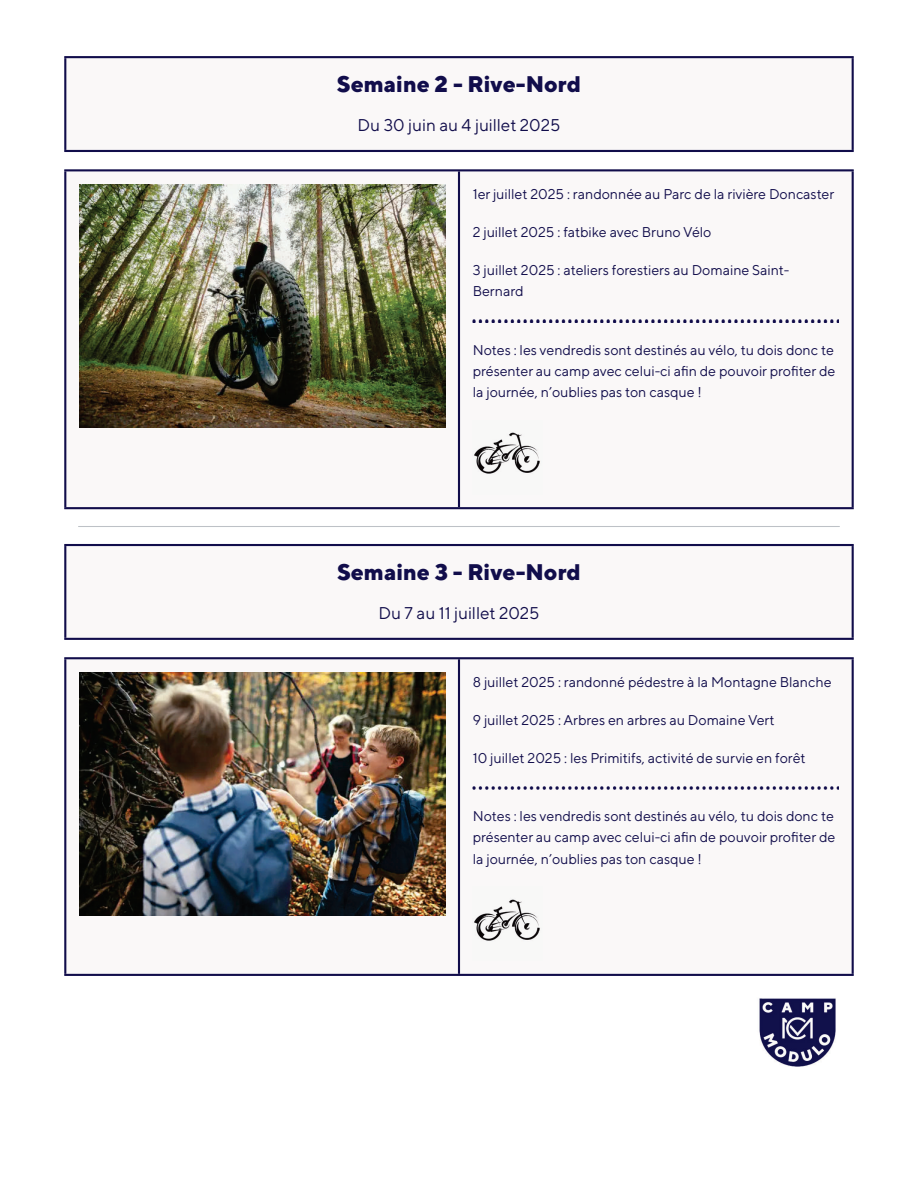
<style>
.page{position:relative;width:918px;height:1188px;background:#fff}
.page>*{position:absolute;margin:0;border:0;box-sizing:border-box;transform-origin:0 0}
.t1{font:800 22.5px "TT Norms";color:#110d4b}
.t2{font:16.95px "TT Norms Pro";color:#110d4b}
.t3{font:14.1px/21.1px "TT Norms Pro";color:#110d4b;text-align:justify}
</style>
<div class="page">
<div style="left:65px;top:57px;width:788px;height:94px;background:#faf8f8"></div>
<hr style="left:64px;top:58px;width:2px;height:92px;background:#110d4b">
<hr style="left:852px;top:58px;width:2px;height:92px;background:#110d4b">
<hr style="left:64px;top:56px;width:790px;height:2px;background:#110d4b">
<hr style="left:64px;top:150px;width:790px;height:2px;background:#110d4b">
<svg style="left:66px;top:171px;width:786px;height:336px"></svg>
<img style="left:79px;top:184px;width:366px;height:244px">
<img style="left:473px;top:320px;width:366px;height:3px">
<img style="left:473px;top:420px;width:70px;height:74px">
<hr style="left:64px;top:171px;width:2px;height:336px;background:#110d4b">
<hr style="left:458px;top:171px;width:2px;height:336px;background:#110d4b">
<hr style="left:852px;top:171px;width:2px;height:336px;background:#110d4b">
<hr style="left:64px;top:169px;width:790px;height:2px;background:#110d4b">
<hr style="left:64px;top:507px;width:790px;height:2px;background:#110d4b">
<hr style="left:79px;top:526px;width:760px;height:1px;background:#bdc1c6">
<div style="left:65px;top:545px;width:788px;height:94px;background:#faf8f8"></div>
<hr style="left:64px;top:546px;width:2px;height:92px;background:#110d4b">
<hr style="left:852px;top:546px;width:2px;height:92px;background:#110d4b">
<hr style="left:64px;top:544px;width:790px;height:2px;background:#110d4b">
<hr style="left:64px;top:638px;width:790px;height:2px;background:#110d4b">
<svg style="left:66px;top:659px;width:786px;height:315px"></svg>
<img style="left:79px;top:672px;width:366px;height:243px">
<img style="left:473px;top:786px;width:366px;height:3px">
<img style="left:473px;top:887px;width:70px;height:74px">
<hr style="left:64px;top:659px;width:2px;height:315px;background:#110d4b">
<hr style="left:458px;top:659px;width:2px;height:315px;background:#110d4b">
<hr style="left:852px;top:659px;width:2px;height:315px;background:#110d4b">
<hr style="left:64px;top:657px;width:790px;height:2px;background:#110d4b">
<hr style="left:64px;top:974px;width:790px;height:2px;background:#110d4b">
<img style="left:759px;top:998px;width:77px;height:69px">
<h1 class="t1" style="left:337px;top:70px;width:246px">Semaine 2 - Rive-Nord</h1>
<p class="t2" style="left:358px;top:115px;width:204px">Du 30 juin au 4 juillet 2025</p>
<p class="t3" style="left:473px;top:184px;width:363px">1er juillet 2025 : randonnée au Parc de la rivière Doncaster</p>
<p class="t3" style="left:473px;top:222px;width:240px">2 juillet 2025 : fatbike avec Bruno Vélo</p>
<p class="t3" style="left:473px;top:260px;width:318px">3 juillet 2025 : ateliers forestiers au Domaine Saint-<br>Bernard</p>
<p class="t3" style="left:473px;top:340px;width:364px">Notes : les vendredis sont destinés au vélo, tu dois donc te présenter au camp avec celui-ci afin de pouvoir profiter de la journée, n’oublies pas ton casque !</p>
<h1 class="t1" style="left:337px;top:558px;width:245px">Semaine 3 - Rive-Nord</h1>
<p class="t2" style="left:378px;top:603px;width:163px">Du 7 au 11 juillet 2025</p>
<p class="t3" style="left:473px;top:672px;width:360px">8 juillet 2025 : randonné pédestre à la Montagne Blanche</p>
<p class="t3" style="left:473px;top:710px;width:303px">9 juillet 2025 : Arbres en arbres au Domaine Vert</p>
<p class="t3" style="left:473px;top:748px;width:334px">10 juillet 2025 : les Primitifs, activité de survie en forêt</p>
<p class="t3" style="left:473px;top:806px;width:364px">Notes : les vendredis sont destinés au vélo, tu dois donc te présenter au camp avec celui-ci afin de pouvoir profiter de la journée, n’oublies pas ton casque !</p>
</div>
